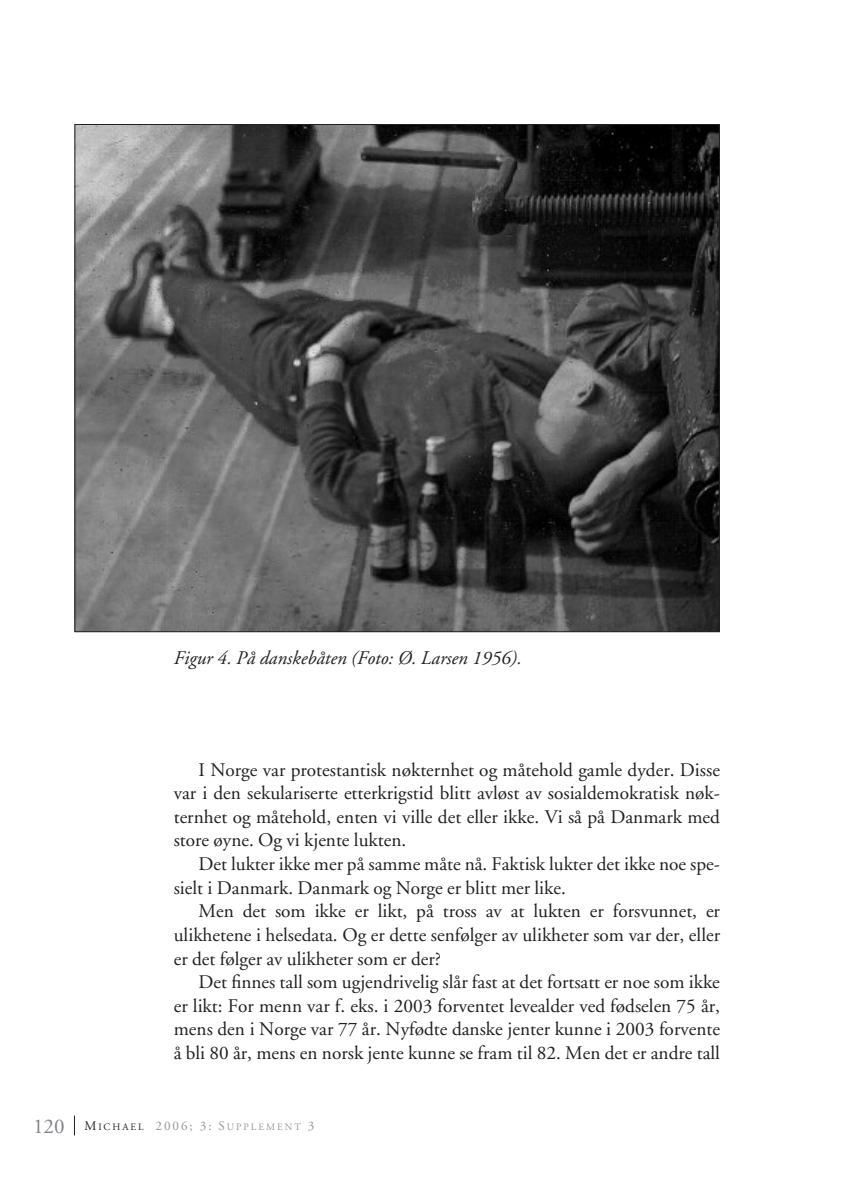
<style>
.page{position:relative;width:844px;height:1191px;background:#fff}
.page>*{position:absolute;margin:0;border:0;box-sizing:border-box;transform-origin:0 0}
.t1{font:19.25px/23.6px "Adobe Garamond";color:#231f20;text-align:justify}
.t2{font:italic 19.25px "Adobe Garamond";color:#231f20}
.t3{font:13.12px "Adobe Garamond";color:#939598}
.s1{font-size:21px;color:#808285}
.s2{color:#231f20}
.s3{font-size:9.8px;color:#231f20}
.s4{font-size:9.8px}
</style>
<div class="page">
<svg style="left:74px;top:1115px;width:1px;height:20px"></svg>
<img style="left:76px;top:126px;width:641px;height:504px">
<p class="t2" style="left:174px;top:650px;width:349px">Figur 4. På danskebåten (Foto: Ø. Larsen 1956).</p>
<p class="t1" style="left:174px;top:759px;width:547px;text-indent:25px">I Norge var protestantisk nøkternhet og måtehold gamle dyder. Disse var i den sekulariserte etterkrigstid blitt avløst av sosialdemokratisk nøk&shy;ternhet og måtehold, enten vi ville det eller ikke. Vi så på Danmark med store øyne. Og vi kjente lukten.</p>
<p class="t1" style="left:174px;top:853px;width:547px;text-indent:25px">Det lukter ikke mer på samme måte nå. Faktisk lukter det ikke noe spe&shy;sielt i Danmark. Danmark og Norge er blitt mer like.</p>
<p class="t1" style="left:174px;top:901px;width:547px;text-indent:25px">Men det som ikke er likt, på tross av at lukten er forsvunnet, er ulikhetene i helsedata. Og er dette senfølger av ulikheter som var der, eller er det følger av ulikheter som er der?</p>
<p class="t1" style="left:174px;top:972px;width:547px;text-indent:25px">Det finnes tall som ugjendrivelig slår fast at det fortsatt er noe som ikke er likt: For menn var f. eks. i 2003 forventet levealder ved fødselen 75 år, mens den i Norge var 77 år. Nyfødte danske jenter kunne i 2003 forvente å bli 80 år, mens en norsk jente kunne se fram til 82. Men det er andre tall</p>
<p class="t3" style="left:33px;top:1120px;width:283px"><span class="s1">120</span> <span class="s2">M</span><span class="s3">ICHAEL</span> 2006; 3: S<span class="s4">UPPLEMENT</span> 3</p>
</div>
